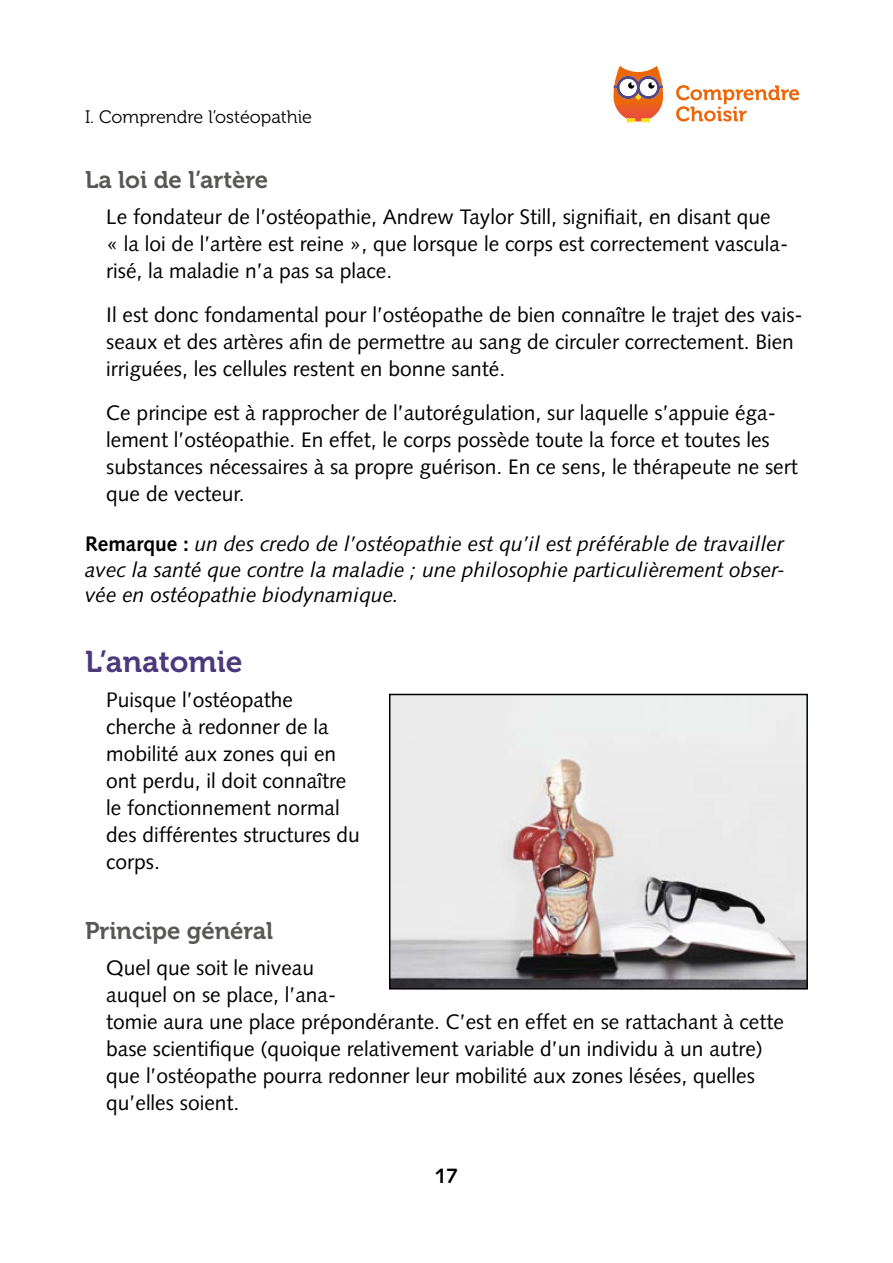
<style>
.page{position:relative;width:893px;height:1263px;background:#fff}
.page>*{position:absolute;margin:0;border:0;box-sizing:border-box;transform-origin:0 0}
.t1{font:30px "Museo 700";color:#4b397b}
.t2{font:24px "Museo 700";color:#575756}
.t3{font:21px/27px "Syntax LT";color:#000}
.t4{font:italic 21px/25.2px "Syntax LT";color:#000;text-align:justify}
.t5{font:700 21px "Syntax LT";color:#000}
.t6{font:18px "Museo 300";color:#000}
.s1{font-weight:700;font-style:normal}
</style>
<div class="page">
<svg style="left:676px;top:85px;width:123px;height:37px"></svg>
<svg style="left:614px;top:66px;width:49px;height:57px"></svg>
<img style="left:392px;top:697px;width:413px;height:289px">
<div style="left:389px;top:694px;width:419px;height:295px;border:2px solid #000"></div>
<p class="t6" style="left:85px;top:107px;width:229px">I. Comprendre l’ostéopathie</p>
<p class="t2" style="left:85px;top:166px;width:185px">La loi de l’artère</p>
<p class="t3" style="left:106px;top:203px;width:683px">Le fondateur de l’ostéopathie, Andrew Taylor Still, signifiait, en disant que<br>« la loi de l’artère est reine », que lorsque le corps est correctement vascula&shy;risé, la maladie n’a pas sa place.</p>
<p class="t3" style="left:106px;top:301px;width:698px">Il est donc fondamental pour l’ostéopathe de bien connaître le trajet des vais&shy;seaux et des artères afin de permettre au sang de circuler correctement. Bien irriguées, les cellules restent en bonne santé.</p>
<p class="t3" style="left:106px;top:399px;width:693px">Ce principe est à rapprocher de l’autorégulation, sur laquelle s’appuie éga&shy;lement l’ostéopathie. En effet, le corps possède toute la force et toutes les substances nécessaires à sa propre guérison. En ce sens, le thérapeute ne sert que de vecteur.</p>
<p class="t4" style="left:85px;top:531px;width:702px"><span class="s1">Remarque :</span> un des credo de l’ostéopathie est qu’il est préférable de travailler avec la santé que contre la maladie ; une philosophie particulièrement obser&shy;vée en ostéopathie biodynamique.</p>
<h1 class="t1" style="left:85px;top:645px;width:159px">L’anatomie</h1>
<p class="t3" style="left:106px;top:687px;width:255px">Puisque l’ostéopathe cherche à redonner de la mobilité aux zones qui en ont perdu, il doit connaître le fonctionnement normal des différentes structures du corps.</p>
<p class="t2" style="left:85px;top:918px;width:190px">Principe général</p>
<p class="t3" style="left:106px;top:954px;width:679px">Quel que soit le niveau<br>auquel on se place, l’ana-<br>tomie aura une place prépondérante. C’est en effet en se rattachant à cette base scientifique (quoique relativement variable d’un individu à un autre) que l’ostéopathe pourra redonner leur mobilité aux zones lésées, quelles qu’elles soient.</p>
<p class="t5" style="left:435px;top:1164px;width:25px">17</p>
</div>
